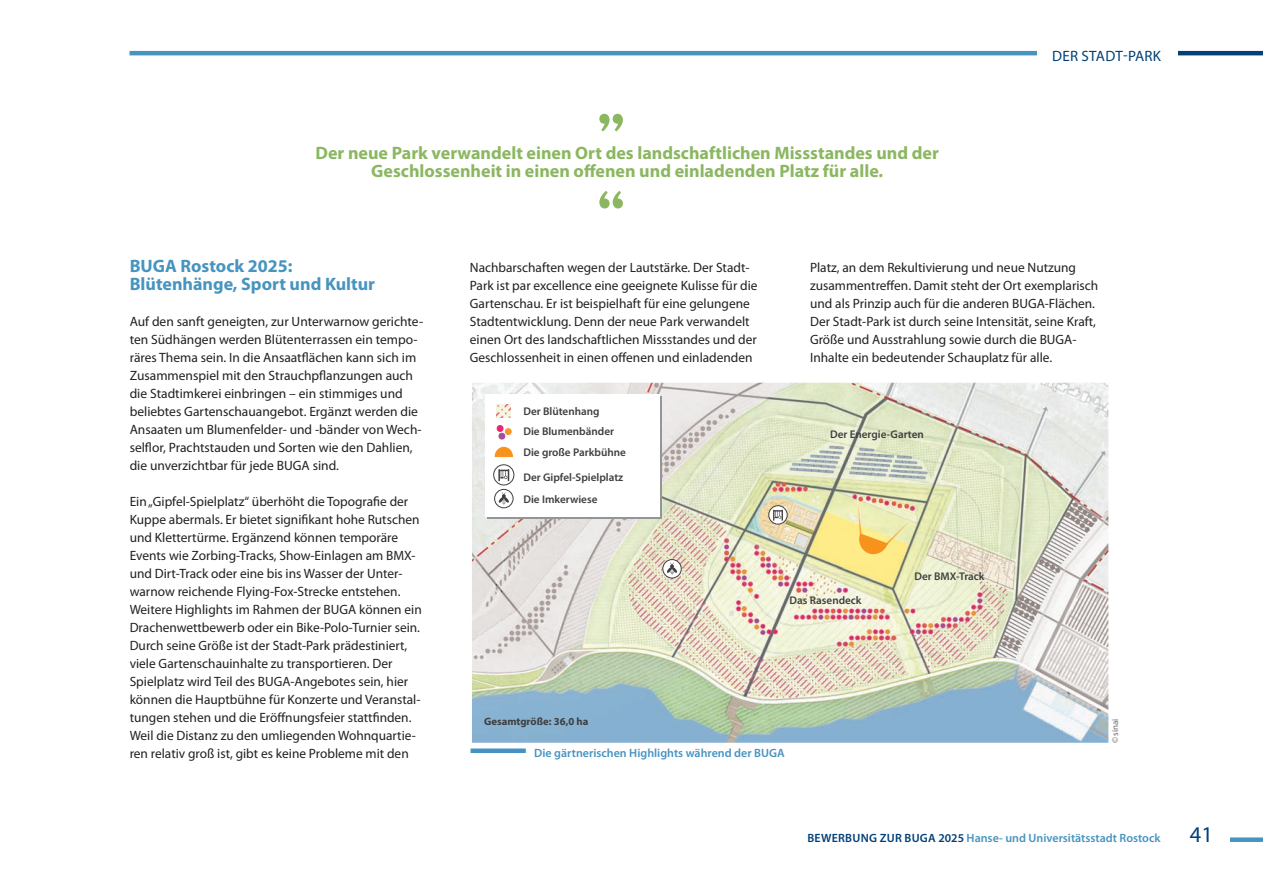
<style>
.page{position:relative;width:1263px;height:893px;background:#fff}
.page>*{position:absolute;margin:0;border:0;box-sizing:border-box;transform-origin:0 0}
.t1{font:22.5px "Myriad Pro";color:#014078}
.t2{font:700 18px/18px "Myriad Pro";color:#8bb761;text-align:center}
.t3{font:700 18px/18px "Myriad Pro";color:#4794c0}
.t4{font:15px "Myriad Pro";letter-spacing:.02em;color:#014078}
.t5{font:13.5px/18px "Myriad Pro";color:#231f20}
.t6{font:600 12px "Myriad Pro";color:#4794c0}
.t7{font:600 12px "Myriad Pro";color:#4693c1}
.t8{font:600 11.1px/22.5px "Myriad Pro";color:#3e3e3f}
.t9{font:700 10.65px "Myriad Pro";color:#3e3e3f}
.t10{font:9px "Myriad Pro";color:#6c6d70}
.s1{color:#014078}
</style>
<div class="page">
<hr style="left:1128px;top:51px;width:135px;height:4px;background:#014078">
<div style="left:1232px;top:837px;width:31px;height:5px;background:#4794c0"></div>
<hr style="left:132px;top:51px;width:991px;height:4px;background:#4794c0">
<svg style="left:599px;top:114px;width:24px;height:17px"></svg>
<svg style="left:599px;top:191px;width:24px;height:17px"></svg>
<div style="left:473px;top:748px;width:51px;height:5px;background:#4693c1"></div>
<div style="left:1038px;top:50px;width:140px;height:21px;background:#fff"></div>
<img style="left:472px;top:383px;width:636px;height:360px">
<svg style="left:769px;top:506px;width:18px;height:18px"></svg>
<div style="left:768px;top:505px;width:20px;height:20px;border:1px solid #3e3e3f;border-radius:50%"></div>
<svg style="left:773px;top:509px;width:10px;height:12px"></svg>
<svg style="left:663px;top:560px;width:18px;height:18px"></svg>
<div style="left:662px;top:559px;width:20px;height:19px;border:1px solid #3e3e3f;border-radius:50%"></div>
<img style="left:885px;top:515px;width:30px;height:31px">
<img style="left:857px;top:495px;width:4px;height:38px">
<svg style="left:857px;top:533px;width:31px;height:23px"></svg>
<svg style="left:667px;top:563px;width:10px;height:12px"></svg>
<div style="left:487px;top:396px;width:175px;height:122px;background:linear-gradient(to right,#fff,#fff)"></div>
<div style="left:485px;top:394px;width:174px;height:122px;background:#fff"></div>
<img style="left:497px;top:404px;width:14px;height:13px">
<svg style="left:494px;top:465px;width:20px;height:20px"></svg>
<div style="left:493px;top:464px;width:21px;height:21px;border:1px solid #3e3e3f;border-radius:50%"></div>
<svg style="left:498px;top:469px;width:11px;height:12px"></svg>
<svg style="left:495px;top:489px;width:18px;height:19px"></svg>
<div style="left:494px;top:489px;width:19px;height:19px;border:1px solid #3e3e3f;border-radius:50%"></div>
<svg style="left:498px;top:492px;width:11px;height:13px"></svg>
<svg style="left:494px;top:446px;width:19px;height:11px"></svg>
<svg style="left:496px;top:425px;width:16px;height:15px"></svg>
<h2 class="t2" style="left:316px;top:143px;width:625px">Der neue Park verwandelt einen Ort des landschaftlichen Missstandes und der<br>Geschlossenheit in einen offenen und einladenden Platz für alle.</h2>
<p class="t4" style="left:1052px;top:47px;width:110px">DER STADT-PARK</p>
<h2 class="t3" style="left:130px;top:256px;width:247px">BUGA Rostock 2025:<br>Blütenhänge, Sport und Kultur</h2>
<p class="t5" style="left:130px;top:312px;width:295px">Auf den sanft geneigten, zur Unterwarnow gerichte&shy;ten Südhängen werden Blütenterrassen ein tempo&shy;räres Thema sein. In die Ansaatflächen kann sich im Zusammenspiel mit den Strauchpflanzungen auch die Stadtimkerei einbringen – ein stimmiges und beliebtes Gartenschauangebot. Ergänzt werden die Ansaaten um Blumenfelder- und -bänder von Wech&shy;selflor, Prachtstauden und Sorten wie den Dahlien, die unverzichtbar für jede BUGA sind.</p>
<p class="t5" style="left:130px;top:492px;width:294px">Ein „Gipfel-Spielplatz“ überhöht die Topografie der Kuppe abermals. Er bietet signifikant hohe Rutschen und Klettertürme. Ergänzend können temporäre Events wie Zorbing-Tracks, Show-Einlagen am BMX&shy;und Dirt-Track oder eine bis ins Wasser der Unter&shy;warnow reichende Flying-Fox-Strecke entstehen.<br>Weitere Highlights im Rahmen der BUGA können ein Drachenwettbewerb oder ein Bike-Polo-Turnier sein.<br>Durch seine Größe ist der Stadt-Park prädestiniert, viele Gartenschauinhalte zu transportieren. Der Spielplatz wird Teil des BUGA-Angebotes sein, hier können die Hauptbühne für Konzerte und Veranstal&shy;tungen stehen und die Eröffnungsfeier stattfinden.<br>Weil die Distanz zu den umliegenden Wohnquartie&shy;ren relativ groß ist, gibt es keine Probleme mit den</p>
<p class="t5" style="left:470px;top:258px;width:289px">Nachbarschaften wegen der Lautstärke. Der Stadt-Park ist par excellence eine geeignete Kulisse für die Gartenschau. Er ist beispielhaft für eine gelungene Stadtentwicklung. Denn der neue Park verwandelt einen Ort des landschaftlichen Missstandes und der Geschlossenheit in einen offenen und einladenden</p>
<p class="t8" style="left:523px;top:399px;width:78px">Der Blütenhang</p>
<p class="t8" style="left:523px;top:420px;width:92px">Die Blumenbänder</p>
<p class="t8" style="left:523px;top:441px;width:104px">Die große Parkbühne</p>
<p class="t8" style="left:523px;top:465px;width:101px">Der Gipfel-Spielplatz<br>Die Imkerwiese</p>
<p class="t5" style="left:810px;top:258px;width:290px">Platz, an dem Rekultivierung und neue Nutzung zusammentreffen. Damit steht der Ort exemplarisch und als Prinzip auch für die anderen BUGA-Flächen.<br>Der Stadt-Park ist durch seine Intensität, seine Kraft, Größe und Ausstrahlung sowie durch die BUGA-Inhalte ein bedeutender Schauplatz für alle.</p>
<p class="t8" style="left:830px;top:423px;width:95px">Der Energie-Garten</p>
<p class="t8" style="left:789px;top:588px;width:74px">Das Rasendeck</p>
<p class="t8" style="left:914px;top:564px;width:72px">Der BMX-Track</p>
<p class="t9" style="left:484px;top:714px;width:106px">Gesamtgröße: 36,0 ha</p>
<p class="t7" style="left:534px;top:745px;width:252px">Die gärtnerischen Highlights während der BUGA</p>
<p class="t10" style="left:1109px;top:743px;width:26px;rotate:-90deg">© sinai</p>
<p class="t6" style="left:807px;top:830px;width:355px"><span class="s1">BEWERBUNG ZUR BUGA 2025</span> Hanse- und Universitätsstadt Rostock</p>
<h1 class="t1" style="left:1190px;top:820px;width:25px">41</h1>
</div>
